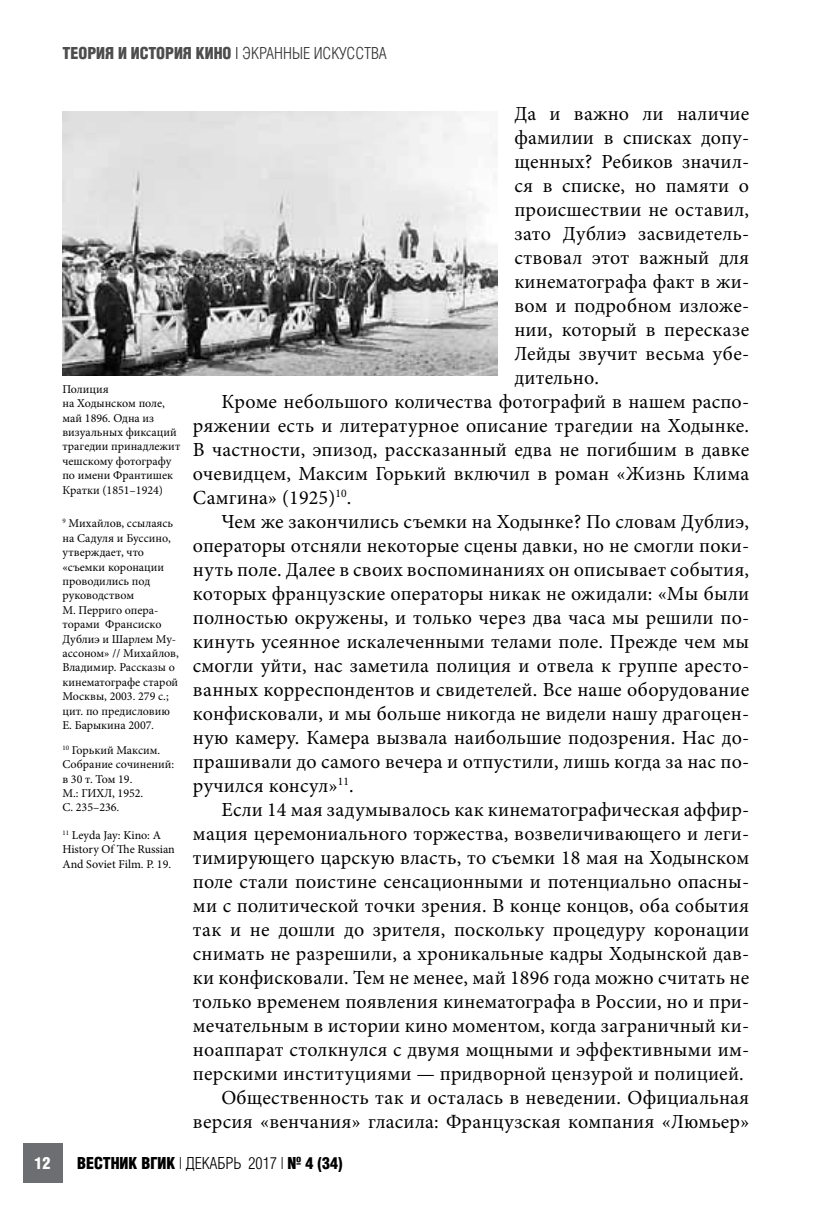
<style>
.page{position:relative;width:823px;height:1219px;background:#fff}
.page>*{position:absolute;margin:0;border:0;box-sizing:border-box;transform-origin:0 0}
.t1{font:20px "Minion Pro";letter-spacing:.01em;color:#000}
.t2{font:700 16px "AG Letterica Cond L";color:#4d4d4d}
.t3{font:700 16px "AG Letterica Cond L";color:#000}
.t4{font:700 16px "AG Letterica Cond L";color:#fff}
.t5{font:12px/14.4px "Minion Pro";color:#000}
.s1{font-weight:400;color:#000}
.s2{font-weight:400;color:#333}
.s3{font-style:italic}
.s4{font-weight:400}
</style>
<div class="page">
<div style="left:23px;top:1143px;width:39px;height:40px;background:#6d6e71"></div>
<img style="left:62px;top:111px;width:435px;height:265px">
<p class="t2" style="left:62px;top:43px;width:326px">ТЕОРИЯ И ИСТОРИЯ КИНО <span class="s1">|</span> <span class="s2">ЭКРАННЫЕ ИСКУССТВА</span></p>
<p class="t5" style="left:62px;top:382px;width:119px">Полиция<br>на Ходынском поле, май 1896. Одна из визуальных фиксаций трагедии принадлежит чешскому фотографу по имени Франтишек<br>Кратки (1851–1924)</p>
<p class="t5" style="left:62px;top:516px;width:118px"><sup>9</sup> Михайлов, ссылаясь на Садуля и Буссино, утверждает, что «съемки коронации проводились под руководством<br>М. Перриго опера&shy;торами Франсиско<br>Дублиэ и Шарлем Му&shy;ассоном» // Михайлов,<br>Владимир. Рассказы о кинематографе старой<br>Москвы, 2003. 279 с.; цит. по предисловию<br>Е. Барыкина 2007<span class="s3">.</span></p>
<p class="t5" style="left:62px;top:743px;width:113px"><sup>10</sup> Горький Максим.<br>Собрание сочинений: в 30 т. Том 19.<br>М.: ГИХЛ, 1952.<br>С. 235–236<span class="s3">.</span></p>
<p class="t5" style="left:62px;top:828px;width:114px"><sup>11</sup> Leyda Jay: Kino: A<br>History Of The Russian<br>And Soviet Film. P. 19.</p>
<p class="t1" style="left:514px;top:100px;width:236px">Да и важно ли наличие</p>
<p class="t1" style="left:514px;top:124px;width:236px">фамилии в списках допу-</p>
<p class="t1" style="left:514px;top:148px;width:236px">щенных? Ребиков значил-</p>
<p class="t1" style="left:514px;top:172px;width:236px">ся в списке, но памяти о</p>
<p class="t1" style="left:514px;top:196px;width:236px">происшествии не оставил,</p>
<p class="t1" style="left:514px;top:220px;width:236px">зато Дублиэ засвидетель-</p>
<p class="t1" style="left:514px;top:244px;width:236px">ствовал этот важный для</p>
<p class="t1" style="left:514px;top:268px;width:236px">кинематографа факт в жи-</p>
<p class="t1" style="left:514px;top:292px;width:236px">вом и подробном изложе-</p>
<p class="t1" style="left:514px;top:316px;width:236px">нии, который в пересказе</p>
<p class="t1" style="left:514px;top:340px;width:236px">Лейды звучит весьма убе-</p>
<p class="t1" style="left:514px;top:364px;width:86px">дительно.</p>
<p class="t1" style="left:221px;top:388px;width:529px">Кроме небольшого количества фотографий в нашем распо-</p>
<p class="t1" style="left:193px;top:412px;width:557px">ряжении есть и литературное описание трагедии на Ходынке.</p>
<p class="t1" style="left:193px;top:436px;width:557px">В частности, эпизод, рассказанный едва не погибшим в давке</p>
<p class="t1" style="left:193px;top:460px;width:557px">очевидцем, Максим Горький включил в роман «Жизнь Клима</p>
<p class="t1" style="left:193px;top:484px;width:160px">Самгина» (1925)<sup>10</sup>.</p>
<p class="t1" style="left:221px;top:508px;width:529px">Чем же закончились съемки на Ходынке? По словам Дублиэ,</p>
<p class="t1" style="left:193px;top:532px;width:557px">операторы отсняли некоторые сцены давки, но не смогли поки-</p>
<p class="t1" style="left:193px;top:556px;width:557px">нуть поле. Далее в своих воспоминаниях он описывает события,</p>
<p class="t1" style="left:193px;top:580px;width:557px">которых французские операторы никак не ожидали: «Мы были</p>
<p class="t1" style="left:193px;top:604px;width:557px">полностью окружены, и только через два часа мы решили по-</p>
<p class="t1" style="left:193px;top:628px;width:557px">кинуть усеянное искалеченными телами поле. Прежде чем мы</p>
<p class="t1" style="left:193px;top:652px;width:557px">смогли уйти, нас заметила полиция и отвела к группе аресто-</p>
<p class="t1" style="left:193px;top:676px;width:557px">ванных корреспондентов и свидетелей. Все наше оборудование</p>
<p class="t1" style="left:193px;top:700px;width:557px">конфисковали, и мы больше никогда не видели нашу драгоцен-</p>
<p class="t1" style="left:193px;top:724px;width:557px">ную камеру. Камера вызвала наибольшие подозрения. Нас до-</p>
<p class="t1" style="left:193px;top:748px;width:557px">прашивали до самого вечера и отпустили, лишь когда за нас по-</p>
<p class="t1" style="left:193px;top:772px;width:162px">ручился консул»<sup>11</sup>.</p>
<p class="t1" style="left:221px;top:796px;width:529px">Если 14 мая задумывалось как кинематографическая аффир-</p>
<p class="t1" style="left:193px;top:820px;width:557px">мация церемониального торжества, возвеличивающего и леги-</p>
<p class="t1" style="left:193px;top:844px;width:557px">тимирующего царскую власть, то съемки 18 мая на Ходынском</p>
<p class="t1" style="left:193px;top:868px;width:557px">поле стали поистине сенсационными и потенциально опасны-</p>
<p class="t1" style="left:193px;top:892px;width:557px">ми с политической точки зрения. В конце концов, оба события</p>
<p class="t1" style="left:193px;top:916px;width:557px">так и не дошли до зрителя, поскольку процедуру коронации</p>
<p class="t1" style="left:193px;top:940px;width:557px">снимать не разрешили, а хроникальные кадры Ходынской дав-</p>
<p class="t1" style="left:193px;top:964px;width:557px">ки конфисковали. Тем не менее, май 1896 года можно считать не</p>
<p class="t1" style="left:193px;top:988px;width:557px">только временем появления кинематографа в России, но и при-</p>
<p class="t1" style="left:193px;top:1012px;width:557px">мечательным в истории кино моментом, когда заграничный ки-</p>
<p class="t1" style="left:193px;top:1036px;width:557px">ноаппарат столкнулся с двумя мощными и эффективными им-</p>
<p class="t1" style="left:193px;top:1060px;width:552px">перскими институциями — придворной цензурой и полицией.</p>
<p class="t1" style="left:221px;top:1084px;width:529px">Общественность так и осталась в неведении. Официальная</p>
<p class="t1" style="left:193px;top:1108px;width:557px">версия «венчания» гласила: Французская компания «Люмьер»</p>
<p class="t4" style="left:34px;top:1153px;width:17px">12</p>
<p class="t3" style="left:77px;top:1153px;width:267px">ВЕСТНИК ВГИК <span class="s4">| ДЕКАБРЬ 2017 |</span> № 4 (34)</p>
</div>
